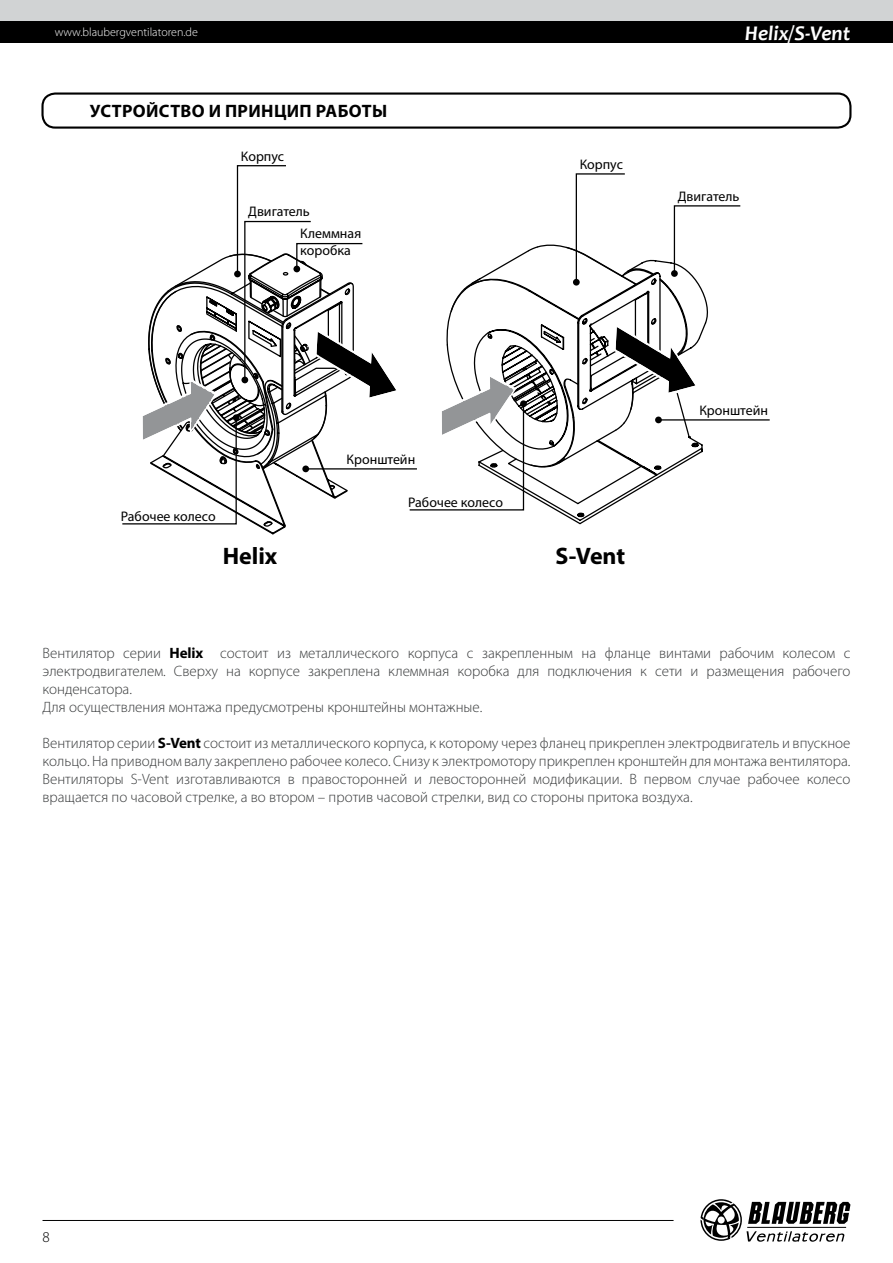
<style>
.page{position:relative;width:893px;height:1263px;background:#fff}
.page>*{position:absolute;margin:0;border:0;box-sizing:border-box;transform-origin:0 0}
.t1{font:700 24px "Myriad Pro";color:#000}
.t2{font:italic 700 21px "Candara";color:#fff}
.t3{font:700 18px "Myriad Pro";letter-spacing:.02em;color:#000}
.t4{font:300 15px/18px "Myriad Pro";color:#383a3b}
.t5{font:300 15px "Myriad Pro";color:#000}
.t6{font:13.95px/21.8px "Myriad Pro";color:#000}
.t7{font:300 12px "Myriad Pro";color:#fff}
.s1{font-weight:700;color:#000}
</style>
<div class="page">
<div style="left:0;top:0;width:893px;height:21px;background:#d1d3d4"></div>
<div style="left:0;top:21px;width:893px;height:22px;background:#000"></div>
<svg style="left:700px;top:1199px;width:150px;height:43px"></svg>
<hr style="left:43px;top:1220px;width:631px;height:1px;background:#000">
<div style="left:41px;top:92px;width:810px;height:37px;border:2px solid #000;border-radius:13px"></div>
<svg style="left:525px;top:244px;width:183px;height:281px"></svg>
<svg style="left:446px;top:245px;width:261px;height:224px"></svg>
<svg style="left:470px;top:274px;width:61px;height:18px"></svg>
<svg style="left:556px;top:378px;width:19px;height:86px"></svg>
<svg style="left:673px;top:205px;width:68px;height:70px"></svg>
<div style="left:671px;top:270px;width:7px;height:7px;background:#000;border-radius:50%"></div>
<hr style="left:658px;top:419px;width:112px;height:2px;background:#000">
<div style="left:655px;top:417px;width:7px;height:6px;background:#000;border-radius:50%"></div>
<svg style="left:575px;top:173px;width:51px;height:111px"></svg>
<div style="left:573px;top:279px;width:7px;height:7px;background:#000;border-radius:50%"></div>
<hr style="left:306px;top:468px;width:111px;height:1px;background:#000">
<svg style="left:408px;top:373px;width:117px;height:138px"></svg>
<svg style="left:589px;top:291px;width:110px;height:105px"></svg>
<svg style="left:122px;top:165px;width:277px;height:370px"></svg>
<div style="left:233px;top:414px;width:7px;height:7px;background:#000;border-radius:50%"></div>
<p class="t7" style="left:55px;top:26px;width:145px">www.blaubergventilatoren.de</p>
<h2 class="t2" style="left:745px;top:20px;width:107px">Helix/S-Vent</h2>
<p class="t3" style="left:90px;top:99px;width:299px">УСТРОЙСТВО И ПРИНЦИП РАБОТЫ</p>
<p class="t6" style="left:241px;top:145px;width:45px">Корпус</p>
<p class="t6" style="left:300px;top:201px;width:63px;text-indent:-52px">Двигатель<br>Клеммная</p>
<p class="t6" style="left:300px;top:239px;width:52px">коробка</p>
<p class="t6" style="left:580px;top:153px;width:45px">Корпус</p>
<p class="t6" style="left:678px;top:185px;width:63px">Двигатель</p>
<p class="t6" style="left:347px;top:449px;width:70px">Кронштейн</p>
<p class="t6" style="left:121px;top:505px;width:96px">Рабочее колесо</p>
<p class="t6" style="left:408px;top:491px;width:96px">Рабочее колесо</p>
<h1 class="t1" style="left:223px;top:540px;width:56px">Helix</h1>
<h1 class="t1" style="left:555px;top:540px;width:71px">S-Vent</h1>
<p class="t6" style="left:699px;top:400px;width:70px">Кронштейн</p>
<p class="t4" style="left:43px;top:644px;width:809px">Вентилятор серии <span class="s1">Helix</span> состоит из металлического корпуса с закрепленным на фланце винтами рабочим колесом с электродвигателем. Сверху на корпусе закреплена клеммная коробка для подключения к сети и размещения рабочего конденсатора.<br>Для осуществления монтажа предусмотрены кронштейны монтажные.</p>
<p class="t4" style="left:43px;top:734px;width:809px;text-align:justify">Вентилятор серии <span class="s1">S-Vent</span> состоит из металлического корпуса, к которому через фланец прикреплен электродвигатель и впускное кольцо. На приводном валу закреплено рабочее колесо. Снизу к электромотору прикреплен кронштейн для монтажа вентилятора.<br>Вентиляторы S-Vent изготавливаются в правосторонней и левосторонней модификации. В первом случае рабочее колесо вращается по часовой стрелке, а во втором – против часовой стрелки, вид со стороны притока воздуха.</p>
<p class="t5" style="left:43px;top:1228px;width:9px">8</p>
</div>
